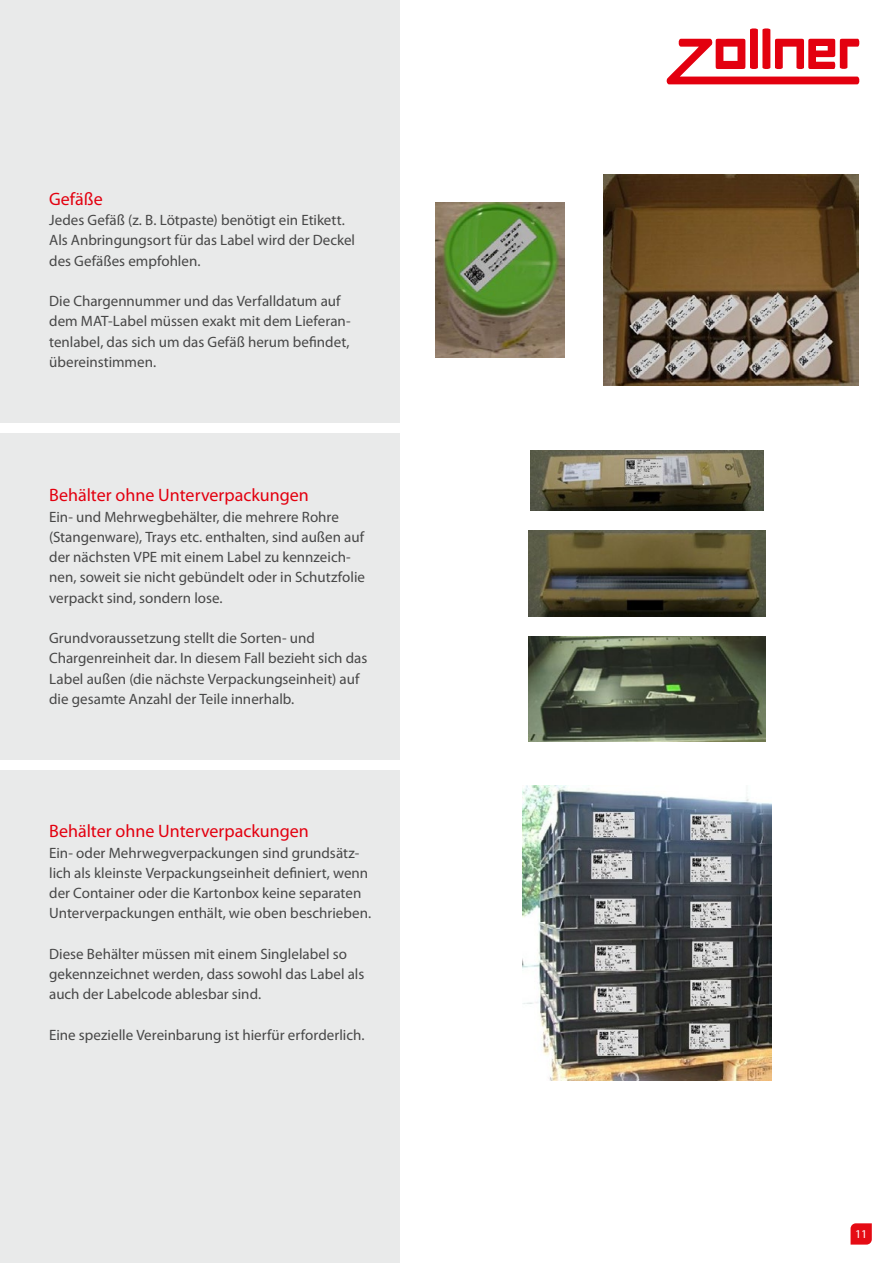
<style>
.page{position:relative;width:893px;height:1263px;background:#fff}
.page>*{position:absolute;margin:0;border:0;box-sizing:border-box;transform-origin:0 0}
.t1{font:18px "Myriad Pro";color:#e3000f}
.t2{font:15px/20.2px "Myriad Pro";color:#474747}
.t3{font:12px "Myriad Pro";color:#fff}
</style>
<div class="page">
<div style="left:0;top:0;width:400px;height:1263px;background:#e9eaea"></div>
<svg style="left:850px;top:1223px;width:22px;height:21px"></svg>
<svg style="left:666px;top:28px;width:194px;height:56px"></svg>
<div style="left:0;top:423px;width:421px;height:9px;background:#fff"></div>
<div style="left:0;top:760px;width:421px;height:9px;background:#fff"></div>
<img style="left:436px;top:202px;width:128px;height:156px">
<img style="left:603px;top:174px;width:255px;height:211px">
<img style="left:530px;top:451px;width:234px;height:60px">
<img style="left:529px;top:531px;width:236px;height:86px">
<img style="left:529px;top:636px;width:236px;height:105px">
<img style="left:523px;top:785px;width:248px;height:295px">
<p class="t1" style="left:49px;top:188px;width:55px">Gefäße</p>
<p class="t2" style="left:49px;top:210px;width:307px">Jedes Gefäß (z. B. Lötpaste) benötigt ein Etikett.<br>Als Anbringungsort für das Label wird der Deckel des Gefäßes empfohlen.</p>
<p class="t2" style="left:49px;top:291px;width:303px">Die Chargennummer und das Verfalldatum auf dem MAT-Label müssen exakt mit dem Lieferan&shy;tenlabel, das sich um das Gefäß herum befindet, übereinstimmen.</p>
<p class="t1" style="left:49px;top:484px;width:261px">Behälter ohne Unterverpackungen</p>
<p class="t2" style="left:49px;top:506px;width:317px">Ein- und Mehrwegbehälter, die mehrere Rohre (Stangenware), Trays etc. enthalten, sind außen auf der nächsten VPE mit einem Label zu kennzeich&shy;nen, soweit sie nicht gebündelt oder in Schutzfolie verpackt sind, sondern lose.</p>
<p class="t2" style="left:49px;top:628px;width:320px">Grundvoraussetzung stellt die Sorten- und Chargenreinheit dar. In diesem Fall bezieht sich das Label außen (die nächste Verpackungseinheit) auf die gesamte Anzahl der Teile innerhalb.</p>
<p class="t1" style="left:49px;top:820px;width:261px">Behälter ohne Unterverpackungen</p>
<p class="t2" style="left:49px;top:842px;width:323px">Ein- oder Mehrwegverpackungen sind grundsätz&shy;lich als kleinste Verpackungseinheit definiert, wenn der Container oder die Kartonbox keine separaten Unterverpackungen enthält, wie oben beschrieben.</p>
<p class="t2" style="left:49px;top:943px;width:317px">Diese Behälter müssen mit einem Singlelabel so gekennzeichnet werden, dass sowohl das Label als auch der Labelcode ablesbar sind.</p>
<p class="t2" style="left:49px;top:1024px;width:317px">Eine spezielle Vereinbarung ist hierfür erforderlich.</p>
<p class="t3" style="left:855px;top:1226px;width:14px">11</p>
</div>
